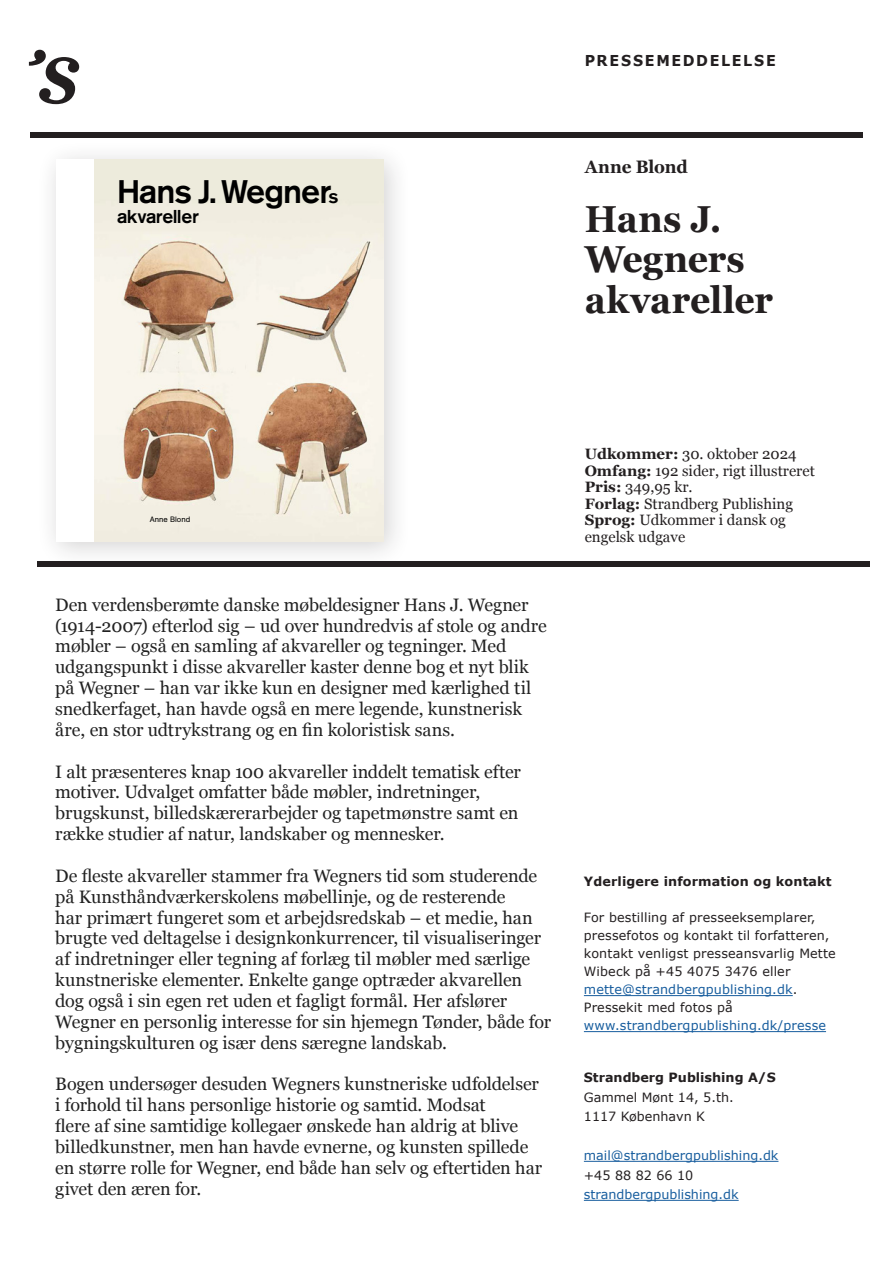
<style>
.page{position:relative;width:893px;height:1263px;background:#fff}
.page>*{position:absolute;margin:0;border:0;box-sizing:border-box;transform-origin:0 0}
.t1{font:700 37.5px/40.5px "Georgia";color:#231f20;scale:.95 1}
.t2{font:500 33.9px "Akzidenz Grotesk RKSB";letter-spacing:-.025em;color:#000}
.t3{font:500 19.35px "Akzidenz Grotesk RKSB";letter-spacing:-.025em;color:#000}
.t4{font:18px/20.9px "Georgia";letter-spacing:-.005em;color:#222}
.t5{font:700 18px "Georgia";letter-spacing:-.015em;color:#231f20;scale:.95 1}
.t6{font:15px/16.5px "Georgia";color:#231f20}
.t7{font:700 15px "Verdana";letter-spacing:.12em;color:#231f20;scale:.95 1}
.t8{font:12.75px/18px "Verdana";letter-spacing:.01em;color:#231f20}
.t9{font:12.75px "Verdana";color:#175d9e}
.t10{font:700 12.75px "Verdana";letter-spacing:.01em;color:#231f20}
.t11{font:7.8px "AG Book Pro";color:#000}
.s1{font-size:40.65px}
.s2{font-size:19.35px}
.s3{font-weight:700}
.s4{color:#175d9e}
</style>
<div class="page">
<div style="left:36px;top:140px;width:376px;height:429px;background:#231f20;opacity:.2"></div>
<svg style="left:56px;top:159px;width:328px;height:382px;background:#e5d9cb"></svg>
<hr style="left:584px;top:1161px;width:194px;height:1px;background:#175d9e">
<hr style="left:584px;top:1200px;width:155px;height:1px;background:#175d9e">
<div style="left:30px;top:132px;width:833px;height:6px;background:#231f20"></div>
<div style="left:37px;top:561px;width:833px;height:6px;background:#231f20"></div>
<svg style="left:29px;top:50px;width:50px;height:54px"></svg>
<hr style="left:584px;top:995px;width:209px;height:1px;background:#175d9e">
<hr style="left:584px;top:1031px;width:242px;height:1px;background:#175d9e">
<h2 class="t2" style="left:117px;top:169px;width:223px">Hans J<span class="s1">.</span> Wegner<span class="s2">s</span></h2>
<p class="t3" style="left:117px;top:204px;width:83px">akvareller</p>
<p class="t11" style="left:150px;top:514px;width:42px">Anne Blond</p>
<p class="t7" style="left:585px;top:51px;width:203px">PRESSEMEDDELELSE</p>
<p class="t5" style="left:585px;top:153px;width:110px">Anne Blond</p>
<h1 class="t1" style="left:585px;top:196px;width:200px">Hans J.<br>Wegners akvareller</h1>
<p class="t6" style="left:585px;top:445px;width:232px"><span class="s3">Udkommer:</span> 30. oktober 2024<br><span class="s3">Omfang:</span> 192 sider, rigt illustreret<br><span class="s3">Pris:</span> 349,95 kr.<br><span class="s3">Forlag:</span> Strandberg Publishing<br><span class="s3">Sprog:</span> Udkommer i dansk og engelsk udgave</p>
<p class="t4" style="left:55px;top:593px;width:493px">Den verdensberømte danske møbeldesigner Hans J. Wegner (1914-2007) efterlod sig – ud over hundredvis af stole og andre møbler – også en samling af akvareller og tegninger. Med udgangspunkt i disse akvareller kaster denne bog et nyt blik på Wegner – han var ikke kun en designer med kærlighed til snedkerfaget, han havde også en mere legende, kunstnerisk åre, en stor udtrykstrang og en fin koloristisk sans.</p>
<p class="t4" style="left:55px;top:760px;width:467px">I alt præsenteres knap 100 akvareller inddelt tematisk efter motiver. Udvalget omfatter både møbler, indretninger, brugskunst, billedskærerarbejder og tapetmønstre samt en række studier af natur, landskaber og mennesker.</p>
<p class="t4" style="left:55px;top:864px;width:497px">De fleste akvareller stammer fra Wegners tid som studerende på Kunsthåndværkerskolens møbellinje, og de resterende<br>har primært fungeret som et arbejdsredskab – et medie, han brugte ved deltagelse i designkonkurrencer, til visualiseringer af indretninger eller tegning af forlæg til møbler med særlige kunstneriske elementer. Enkelte gange optræder akvarellen dog også i sin egen ret uden et fagligt formål. Her afslører Wegner en personlig interesse for sin hjemegn Tønder, både for bygningskulturen og især dens særegne landskab.</p>
<p class="t4" style="left:55px;top:1073px;width:489px">Bogen undersøger desuden Wegners kunstneriske udfoldelser i forhold til hans personlige historie og samtid. Modsat<br>flere af sine samtidige kollegaer ønskede han aldrig at blive billedkunstner, men han havde evnerne, og kunsten spillede en større rolle for Wegner, end både han selv og eftertiden har givet den æren for.</p>
<p class="t10" style="left:584px;top:1069px;width:193px">Strandberg Publishing A/S</p>
<p class="t10" style="left:584px;top:873px;width:249px">Yderligere information og kontakt</p>
<p class="t8" style="left:584px;top:909px;width:253px">For bestilling af presseeksemplarer, pressefotos og kontakt til forfatteren, kontakt venligst presseansvarlig Mette Wibeck på +45 4075 3476 eller <span class="s4">mette@strandbergpublishing.dk</span>.<br>Pressekit med fotos på</p>
<p class="t9" style="left:584px;top:1018px;width:244px">www.strandbergpublishing.dk/presse</p>
<p class="t8" style="left:584px;top:1087px;width:151px;line-height:19.5px">Gammel Mønt 14, 5.th.<br>1117 København K</p>
<p class="t9" style="left:584px;top:1147px;width:196px">mail@strandbergpublishing.dk</p>
<p class="t8" style="left:584px;top:1166px;width:111px">+45 88 82 66 10</p>
<p class="t9" style="left:584px;top:1186px;width:156px">strandbergpublishing.dk</p>
</div>
